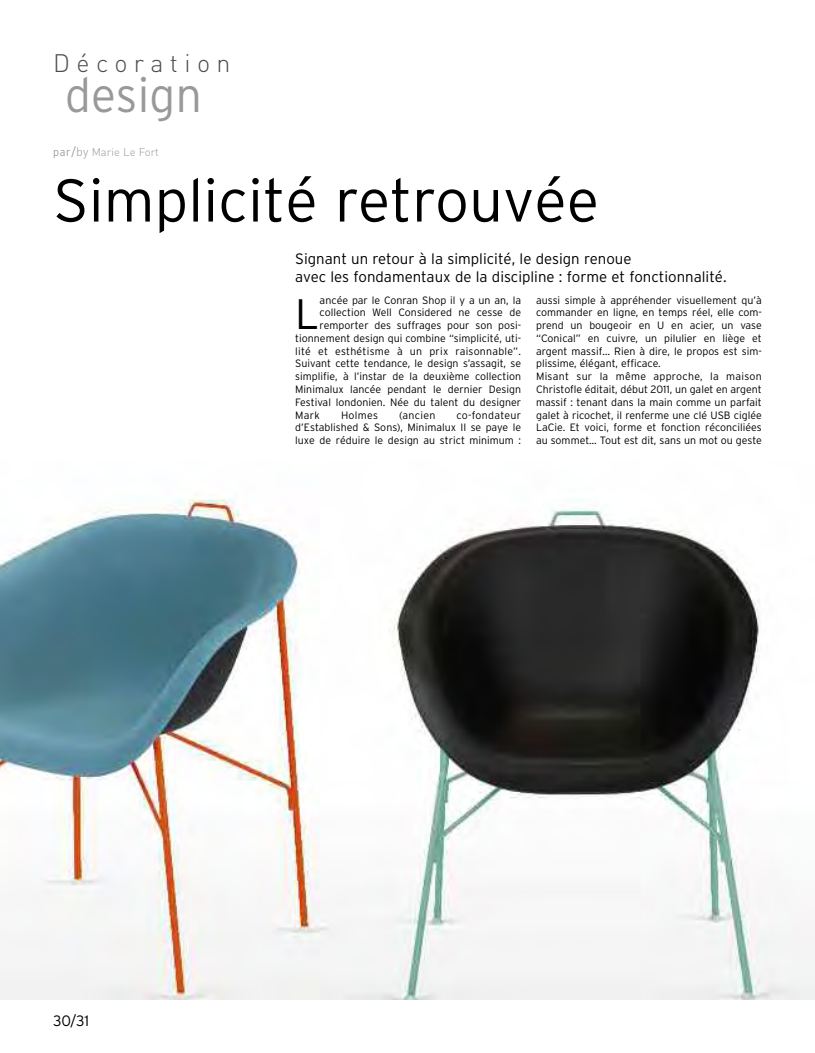
<style>
.page{position:relative;width:815px;height:1053px;background:#fff}
.page>*{position:absolute;margin:0;border:0;box-sizing:border-box;transform-origin:0 0}
.t1{font:300 60px "Interstate";color:#000}
.t2{font:300 48.62px "Interstate";letter-spacing:.005em;color:#999;scale:.95 1}
.t3{font:300 42.5px "Interstate";color:#000}
.t4{font:300 25px "DIN";letter-spacing:.255em;color:#4d4d4d}
.t5{font:300 15px/18px "Interstate";color:#000}
.t6{font:300 11.25px "DIN";color:#999}
.t7{font:300 10.62px/12.8px "Interstate";color:#000;text-align:justify}
.t8{font:300 10.62px "Interstate";letter-spacing:.025em;color:#000}
.s1{font-family:"Interstate"}
.s2{font-family:"Interstate";font-size:12.5px}
.s3{font-size:12.5px}
</style>
<div class="page">
<img style="left:0;top:494px;width:815px;height:505px">
<h3 class="t4" style="left:53px;top:49px;width:179px">Décoration</h3>
<h2 class="t2" style="left:65px;top:67px;width:145px">design</h2>
<p class="t6" style="left:53px;top:146px;width:107px"><span class="s1">par</span><span class="s2">/</span><span class="s3">by</span> Marie Le Fort</p>
<h1 class="t1" style="left:53px;top:166px;width:547px">Simplicité retrouvée</h1>
<h3 class="t5" style="left:295px;top:250px;width:433px">Signant un retour à la simplicité, le design renoue<br>avec les fondamentaux de la discipline : forme et fonctionnalité.</h3>
<h3 class="t3" style="left:295px;top:289px;width:26px">L</h3>
<p class="t7" style="left:320px;top:293px;width:203px">ancée par le Conran Shop il y a un an, la</p>
<p class="t7" style="left:320px;top:306px;width:203px">collection Well Considered ne cesse de</p>
<p class="t7" style="left:320px;top:319px;width:203px">remporter des suffrages pour son posi-</p>
<p class="t7" style="left:295px;top:332px;width:227px">tionnement design qui combine “simplicité, uti-</p>
<p class="t8" style="left:295px;top:345px;width:227px">lité et esthétisme à un prix raisonnable”.</p>
<p class="t7" style="left:295px;top:357px;width:227px">Suivant cette tendance, le design s’assagit, se</p>
<p class="t7" style="left:295px;top:370px;width:227px">simplifie, à l’instar de la deuxième collection</p>
<p class="t7" style="left:295px;top:383px;width:227px">Minimalux lancée pendant le dernier Design</p>
<p class="t7" style="left:295px;top:395px;width:227px">Festival londonien. Née du talent du designer</p>
<p class="t7" style="left:295px;top:408px;width:26px">Mark</p>
<p class="t7" style="left:341px;top:408px;width:38px">Holmes</p>
<p class="t7" style="left:399px;top:408px;width:38px">(ancien</p>
<p class="t7" style="left:295px;top:408px;width:227px;text-indent:161px">co-fondateur d’Established &amp; Sons), Minimalux II se paye le luxe de réduire le design au strict minimum :</p>
<p class="t7" style="left:536px;top:293px;width:227px;text-align:left">aussi simple à appréhender visuellement qu’à commander en ligne, en temps réel, elle com&shy;prend un bougeoir en U en acier, un vase “Conical” en cuivre, un pilulier en liège et argent massif… Rien à dire, le propos est sim&shy;plissime, élégant, efficace.<br>Misant sur la même approche, la maison Christofle éditait, début 2011, un galet en argent massif : tenant dans la main comme un parfait galet à ricochet, il renferme une clé USB ciglée LaCie. Et voici, forme et fonction réconciliées au sommet… Tout est dit, sans un mot ou geste</p>
<h3 class="t5" style="left:53px;top:1011px;width:37px">30/31</h3>
</div>
